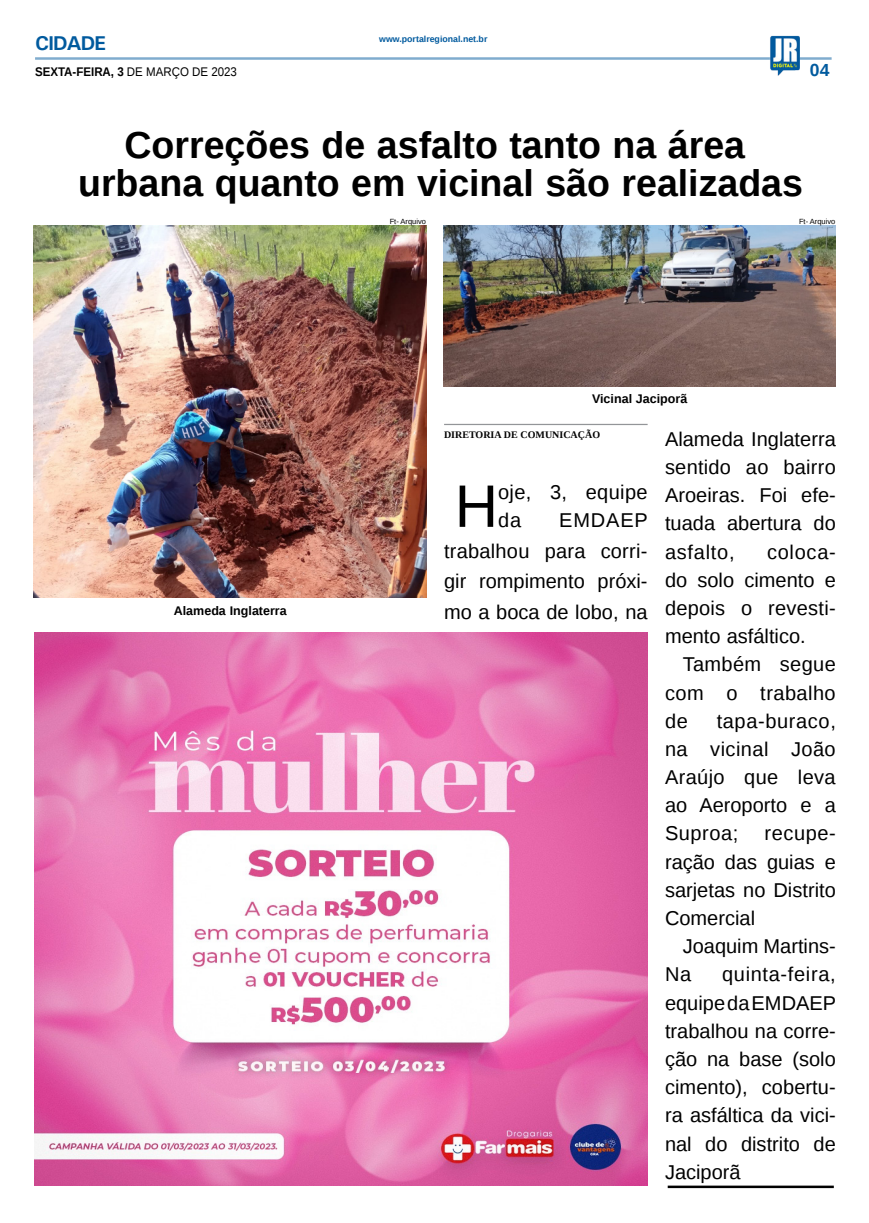
<style>
.page{position:relative;width:869px;height:1223px;background:#fff}
.page>*{position:absolute;margin:0;border:0;box-sizing:border-box;transform-origin:0 0}
.MATÉRIA{font:60px "Liberation Sans";color:#000}
.TÍTULO{font:700 37.5px "Liberation Sans";color:#000}
.MATÉRIA-2{font:20px/28.1px "Liberation Sans";color:#000;text-align:justify}
.TITULO_PG{font:700 20px "Univers";letter-spacing:-.04em;color:#005a9e}
.TÍTULO-2{font:700 17.5px "Liberation Sans";color:#005a9e}
.LEGENDA{font:700 12.5px "Liberation Sans";color:#000}
.LEGENDA-2{font:700 12.5px "Liberation Sans";color:#000;scale:.92 1}
.CRÉDITO_NOME{font:700 10px "Liberation Serif";color:#000}
.DATA_PG{font:700 8.75px "Liberation Sans";color:#005a9e}
.CRÉDITO_FOTO{font:7.5px "Liberation Sans";color:#000}
.s1{font-weight:400}
</style>
<div class="page">
<hr style="left:35px;top:57px;width:796px;height:3px;background:#005a9e">
<img style="left:769px;top:36px;width:30px;height:40px">
<hr style="left:667px;top:1185px;width:166px;height:3px;background:#000">
<img style="left:35px;top:632px;width:612px;height:553px">
<img style="left:34px;top:225px;width:392px;height:372px">
<img style="left:443px;top:225px;width:392px;height:161px">
<hr style="left:444px;top:424px;width:203px;height:1px;background:#939598">
<p class="TITULO_PG" style="left:35px;top:31px;width:72px">CIDADE</p>
<p class="LEGENDA-2" style="left:35px;top:63px;width:221px">SEXTA-FEIRA, 3 <span class="s1">DE MARÇO DE 2023</span></p>
<p class="DATA_PG" style="left:379px;top:33px;width:110px">www.portalregional.net.br</p>
<p class="TÍTULO-2" style="left:809px;top:58px;width:21px">04</p>
<p class="TÍTULO" style="left:124px;top:119px;width:622px">Correções de asfalto tanto na área</p>
<p class="TÍTULO" style="left:78px;top:157px;width:726px">urbana quanto em vicinal são realizadas</p>
<p class="CRÉDITO_FOTO" style="left:389px;top:217px;width:38px">Ft- Arquivo</p>
<p class="CRÉDITO_FOTO" style="left:798px;top:217px;width:38px">Ft- Arquivo</p>
<p class="LEGENDA" style="left:174px;top:602px;width:114px">Alameda Inglaterra</p>
<p class="LEGENDA" style="left:591px;top:390px;width:97px">Vicinal Jaciporã</p>
<p class="CRÉDITO_NOME" style="left:444px;top:428px;width:157px">DIRETORIA DE COMUNICAÇÃO</p>
<p class="MATÉRIA" style="left:454px;top:472px;width:45px">H</p>
<p class="MATÉRIA-2" style="left:498px;top:479px;width:151px;line-height:27.5px">oje, 3, equipe da</p>
<p class="MATÉRIA-2" style="left:444px;top:505px;width:205px;line-height:30.6px;text-indent:115px">EMDAEP trabalhou para corri&shy;gir rompimento próxi&shy;mo a boca de lobo, na</p>
<p class="MATÉRIA-2" style="left:664px;top:425px;width:172px">Alameda Inglaterra sentido ao bairro Aroeiras. Foi efe&shy;tuada abertura do asfalto,</p>
<p class="MATÉRIA-2" style="left:664px;top:538px;width:172px;text-indent:102px">coloca&shy;do solo cimento e depois o revesti&shy;mento asfáltico.</p>
<p class="MATÉRIA-2" style="left:664px;top:651px;width:172px;text-indent:18px">Também segue com o trabalho de</p>
<p class="MATÉRIA-2" style="left:664px;top:707px;width:172px;text-indent:52px">tapa-buraco, na vicinal João Araújo que leva ao Aeroporto e a Suproa;</p>
<p class="MATÉRIA-2" style="left:664px;top:820px;width:172px;text-indent:99px">recupe&shy;ração das guias e sarjetas no Distrito Comercial</p>
<p class="MATÉRIA-2" style="left:664px;top:933px;width:172px;text-indent:18px">Joaquim Martins-<br>Na</p>
<p class="MATÉRIA-2" style="left:664px;top:961px;width:172px;text-indent:57px">quinta-feira, equipe da EMDAEP trabalhou na corre&shy;ção na base (solo cimento), cobertu&shy;ra asfáltica da vici&shy;nal do distrito de Jaciporã</p>
</div>
